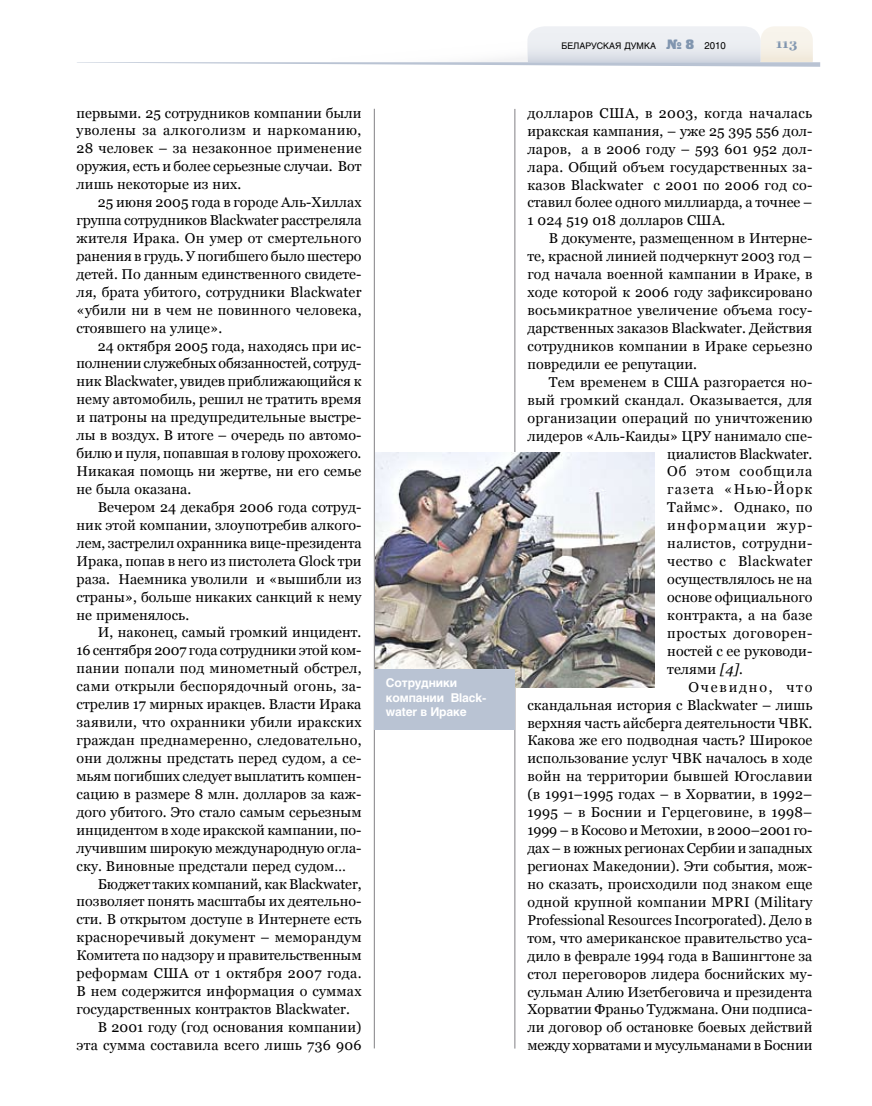
<style>
.page{position:relative;width:872px;height:1106px;background:#fff}
.page>*{position:absolute;margin:0;border:0;box-sizing:border-box;transform-origin:0 0}
.t1{font:14.25px/18px "Georgia";letter-spacing:.005em;color:#000;text-align:justify}
.t2{font:14.25px "Georgia";letter-spacing:.025em;color:#000}
.t3{font:14.25px "Georgia";letter-spacing:.03em;color:#000}
.t4{font:14.25px "Georgia";letter-spacing:.035em;color:#000}
.t5{font:14.25px "Georgia";letter-spacing:.04em;color:#000}
.t6{font:14.25px "Georgia";letter-spacing:.08em;color:#000}
.t7{font:14.25px "Georgia";letter-spacing:.07em;color:#000}
.t8{font:14.25px "Georgia";letter-spacing:.09em;color:#000}
.t9{font:14.25px "Georgia";letter-spacing:.125em;color:#000}
.t10{font:700 13.5px "Georgia";color:#8095af}
.t11{font:700 12px/14.4px "Helios";letter-spacing:-.01em;color:#fff}
.t12{font:9px "Helios";color:#000}
.s1{font-family:"Black Grotesk C";font-size:13.5px;color:#8095af}
.s2{font-size:9.75px}
.s3{font-style:italic}
</style>
<div class="page">
<hr style="left:374px;top:109px;width:1px;height:939px;background:#818084">
<hr style="left:514px;top:109px;width:1px;height:939px;background:#818084">
<svg style="left:77px;top:26px;width:743px;height:41px"></svg>
<img style="left:375px;top:452px;width:279px;height:235px">
<div style="left:374px;top:669px;width:141px;height:61px;background:#b9c3d3"></div>
<p class="t1" style="left:77px;top:104px;width:286px">первыми. 25 сотрудников компании были уволены за алкоголизм и наркоманию, 28 человек – за незаконное применение оружия, есть и более серьезные случаи. Вот лишь некоторые из них.</p>
<p class="t1" style="left:77px;top:193px;width:286px;text-indent:21px">25 июня 2005 года в городе Аль-Хиллах группа сотрудников Blackwater расстреляла жителя Ирака. Он умер от смертельного ранения в грудь. У погибшего было шестеро детей. По данным единственного свидете&shy;ля, брата убитого, сотрудники Blackwater «убили ни в чем не повинного человека, стоявшего на улице».</p>
<p class="t1" style="left:77px;top:336px;width:286px;text-indent:21px">24 октября 2005 года, находясь при ис&shy;полнении служебных обязанностей, сотруд&shy;ник Blackwater, увидев приближающийся к нему автомобиль, решил не тратить время и патроны на предупредительные выстре&shy;лы в воздух. В итоге – очередь по автомо&shy;билю и пуля, попавшая в голову прохожего.<br>Никакая помощь ни жертве, ни его семье не была оказана.</p>
<p class="t1" style="left:77px;top:498px;width:286px;text-indent:21px">Вечером 24 декабря 2006 года сотруд&shy;ник этой компании, злоупотребив алкого&shy;лем, застрелил охранника вице-президента Ирака, попав в него из пистолета Glock три раза. Наемника уволили и «вышибли из страны», больше никаких санкций к нему не применялось.</p>
<p class="t1" style="left:77px;top:623px;width:286px;text-indent:21px">И, наконец, самый громкий инцидент.<br>16 сентября 2007 года сотрудники этой ком&shy;пании попали под минометный обстрел, сами открыли беспорядочный огонь, за&shy;стрелив 17 мирных иракцев. Власти Ирака заявили, что охранники убили иракских граждан преднамеренно, следовательно, они должны предстать перед судом, а се&shy;мьям погибших следует выплатить компен&shy;сацию в размере 8 млн. долларов за каж&shy;дого убитого. Это стало самым серьезным инцидентом в ходе иракской кампании, по&shy;лучившим широкую международную огла&shy;ску. Виновные предстали перед судом…</p>
<p class="t1" style="left:98px;top:874px;width:265px">Бюджет таких компаний, как Blackwater,</p>
<p class="t1" style="left:77px;top:892px;width:286px">позволяет понять масштабы их деятельно-</p>
<p class="t1" style="left:77px;top:910px;width:286px">сти. В открытом доступе в Интернете есть</p>
<p class="t1" style="left:77px;top:928px;width:286px">красноречивый документ – меморандум</p>
<p class="t1" style="left:77px;top:946px;width:286px">Комитета по надзору и правительственным</p>
<p class="t2" style="left:77px;top:965px;width:286px">реформам США от 1 октября 2007 года.</p>
<p class="t1" style="left:77px;top:982px;width:286px">В нем содержится информация о суммах</p>
<p class="t1" style="left:77px;top:1000px;width:275px">государственных контрактов Blackwater.</p>
<p class="t1" style="left:98px;top:1018px;width:265px">В 2001 году (год основания компании)</p>
<p class="t1" style="left:77px;top:1036px;width:286px">эта сумма составила всего лишь 736 906</p>
<p class="t11" style="left:386px;top:676px;width:102px">Сотрудники компании Black&shy;water в Ираке</p>
<p class="t12" style="left:561px;top:40px;width:166px">БЕЛАРУСКАЯ ДУМКА <span class="s1">№ 8</span> <span class="s2">2010</span></p>
<p class="t10" style="left:775px;top:36px;width:23px">113</p>
<p class="t1" style="left:527px;top:104px;width:286px">долларов США, в 2003, когда началась иракская кампания, – уже 25 395 556 дол&shy;ларов, а в 2006 году – 593 601 952 дол&shy;лара. Общий объем государственных за&shy;казов Blackwater с 2001 по 2006 год со&shy;ставил более одного миллиарда, а точнее – 1 024 519 018 долларов США.</p>
<p class="t1" style="left:527px;top:229px;width:286px;text-indent:21px">В документе, размещенном в Интерне&shy;те, красной линией подчеркнут 2003 год – год начала военной кампании в Ираке, в ходе которой к 2006 году зафиксировано восьмикратное увеличение объема госу&shy;дарственных заказов Blackwater. Действия сотрудников компании в Ираке серьезно повредили ее репутации.</p>
<p class="t1" style="left:549px;top:373px;width:265px">Тем временем в США разгорается но-</p>
<p class="t1" style="left:527px;top:391px;width:286px">вый громкий скандал. Оказывается, для</p>
<p class="t1" style="left:527px;top:409px;width:286px">организации операций по уничтожению</p>
<p class="t1" style="left:527px;top:426px;width:286px">лидеров «Аль-Каиды» ЦРУ нанимало спе-</p>
<p class="t1" style="left:667px;top:444px;width:147px">циалистов Blackwater.</p>
<p class="t7" style="left:667px;top:463px;width:147px">Об этом сообщила</p>
<p class="t6" style="left:667px;top:481px;width:147px">газета «Нью-Йорк</p>
<p class="t2" style="left:667px;top:499px;width:147px">Таймс». Однако, по</p>
<p class="t8" style="left:667px;top:517px;width:147px">информации жур-</p>
<p class="t3" style="left:667px;top:535px;width:147px">налистов, сотрудни-</p>
<p class="t4" style="left:667px;top:553px;width:147px">чество с Blackwater</p>
<p class="t1" style="left:667px;top:570px;width:147px">осуществлялось не на</p>
<p class="t1" style="left:667px;top:588px;width:147px">основе официального</p>
<p class="t2" style="left:667px;top:607px;width:147px">контракта, а на базе</p>
<p class="t5" style="left:667px;top:625px;width:147px">простых договорен-</p>
<p class="t1" style="left:667px;top:642px;width:147px">ностей с ее руководи-</p>
<p class="t1" style="left:667px;top:659px;width:77px">телями <span class="s3">[4].</span></p>
<p class="t9" style="left:688px;top:678px;width:125px">Очевидно, что</p>
<p class="t1" style="left:527px;top:695px;width:286px">скандальная история с Blackwater – лишь</p>
<p class="t1" style="left:527px;top:713px;width:286px">верхняя часть айсберга деятельности ЧВК.</p>
<p class="t1" style="left:527px;top:731px;width:286px">Какова же его подводная часть? Широкое</p>
<p class="t1" style="left:527px;top:749px;width:286px">использование услуг ЧВК началось в ходе</p>
<p class="t1" style="left:527px;top:767px;width:286px">войн на территории бывшей Югославии</p>
<p class="t1" style="left:527px;top:785px;width:286px">(в 1991–1995 годах – в Хорватии, в 1992–</p>
<p class="t1" style="left:527px;top:803px;width:286px">1995 – в Боснии и Герцеговине, в 1998–</p>
<p class="t1" style="left:527px;top:821px;width:286px">1999 – в Косово и Метохии, в 2000–2001 го-</p>
<p class="t1" style="left:527px;top:839px;width:286px">дах – в южных регионах Сербии и западных</p>
<p class="t1" style="left:527px;top:857px;width:286px">регионах Македонии). Эти события, мож-</p>
<p class="t1" style="left:527px;top:875px;width:286px">но сказать, происходили под знаком еще</p>
<p class="t1" style="left:527px;top:893px;width:286px">одной крупной компании МРRI (Military</p>
<p class="t1" style="left:527px;top:910px;width:286px">Professional Resources Incorporated). Дело в</p>
<p class="t1" style="left:527px;top:928px;width:286px">том, что американское правительство уса-</p>
<p class="t1" style="left:527px;top:946px;width:286px">дило в феврале 1994 года в Вашингтоне за</p>
<p class="t1" style="left:527px;top:964px;width:286px">стол переговоров лидера боснийских му-</p>
<p class="t1" style="left:527px;top:982px;width:286px">сульман Алию Изетбеговича и президента</p>
<p class="t1" style="left:527px;top:1000px;width:286px">Хорватии Франьо Туджмана. Они подписа-</p>
<p class="t1" style="left:527px;top:1018px;width:286px">ли договор об остановке боевых действий</p>
<p class="t1" style="left:527px;top:1036px;width:286px">между хорватами и мусульманами в Боснии</p>
</div>
